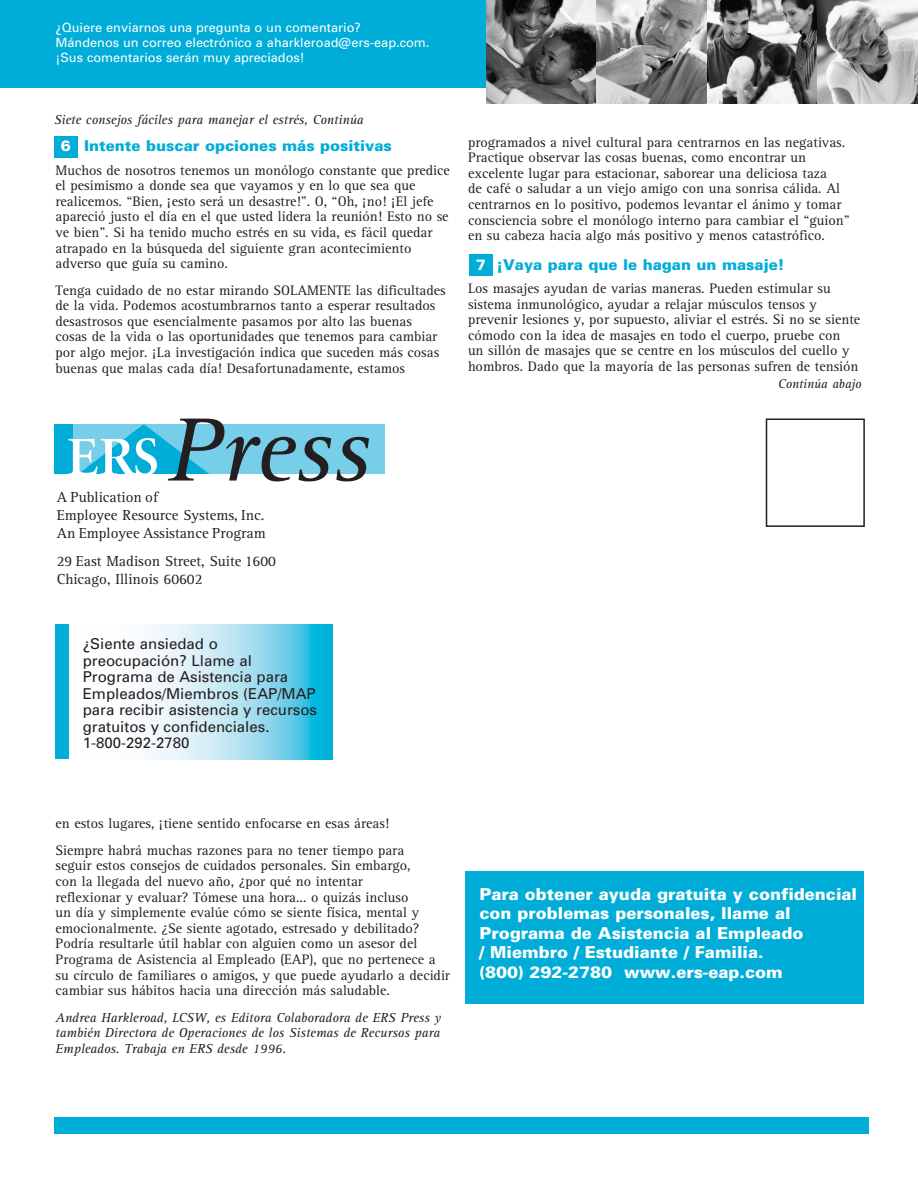
<style>
.page{position:relative;width:918px;height:1188px;background:#fff}
.page>*{position:absolute;margin:0;border:0;box-sizing:border-box;transform-origin:0 0}
.t1{font:italic 93px "Rotis Serif";color:#231f20}
.t2{font:900 16.5px/19.5px "Univers";color:#fff}
.t3{font:15px/16.5px "Univers";color:#231f20}
.Text_-_main{font:15px/18px "Rotis Serif";color:#231f20}
.t4{font:900 15px "Univers";color:#00add8}
.t5{font:14.25px/15.6px "Rotis Serif";color:#231f20}
.t6{font:italic 13.5px/15.6px "Rotis Serif";color:#231f20;text-align:justify}
.t7{font:italic 13.2px "Rotis Serif";color:#231f20}
.t8{font:12.75px "Univers";color:#fff}
.s1{color:#fff}
</style>
<div class="page">
<div style="left:54px;top:136px;width:24px;height:22px;background:#00add8"></div>
<div style="left:469px;top:254px;width:23px;height:21px;background:#00add8"></div>
<div style="left:54px;top:425px;width:20px;height:49px;background:#00add8"></div>
<div style="left:73px;top:425px;width:312px;height:49px;background:#76cee8"></div>
<svg style="left:68px;top:425px;width:141px;height:49px"></svg>
<div style="left:0;top:0;width:918px;height:88px;background:#00add8"></div>
<img style="left:486px;top:0;width:111px;height:104px">
<svg style="left:597px;top:0;width:110px;height:104px;background:#979797"></svg>
<svg style="left:707px;top:0;width:111px;height:104px;background:#7b7b7b"></svg>
<svg style="left:818px;top:0;width:100px;height:104px;background:#ababab"></svg>
<svg style="left:68px;top:624px;width:264px;height:135px"></svg>
<div style="left:55px;top:624px;width:13px;height:135px;background:#00add8"></div>
<div style="left:766px;top:418px;width:99px;height:109px;background:#fff;border:2px solid #231f20"></div>
<div style="left:466px;top:871px;width:398px;height:133px;background:#00add8"></div>
<div style="left:54px;top:1117px;width:814px;height:17px;background:#00add8"></div>
<p class="t8" style="left:56px;top:20px;width:307px">¿Quiere enviarnos una pregunta o un comentario?</p>
<p class="t8" style="left:56px;top:35px;width:375px">Mándenos un correo electrónico a aharkleroad@ers-eap.com.</p>
<p class="t8" style="left:56px;top:50px;width:251px">¡Sus comentarios serán muy apreciados!</p>
<p class="t6" style="left:54px;top:112px;width:311px">Siete consejos fáciles para manejar el estrés, Continúa</p>
<p class="t4" style="left:61px;top:137px;width:332px"><span class="s1">6</span> Intente buscar opciones más positivas</p>
<p class="t5" style="left:56px;top:163px;width:396px">Muchos de nosotros tenemos un monólogo constante que predice el pesimismo a donde sea que vayamos y en lo que sea que realicemos. “Bien, ¡esto será un desastre!”. O, “Oh, ¡no! ¡El jefe apareció justo el día en el que usted lidera la reunión! Esto no se ve bien”. Si ha tenido mucho estrés en su vida, es fácil quedar atrapado en la búsqueda del siguiente gran acontecimiento adverso que guía su camino.</p>
<p class="t5" style="left:56px;top:283px;width:392px">Tenga cuidado de no estar mirando SOLAMENTE las dificultades de la vida. Podemos acostumbrarnos tanto a esperar resultados desastrosos que esencialmente pasamos por alto las buenas cosas de la vida o las oportunidades que tenemos para cambiar por algo mejor. ¡La investigación indica que suceden más cosas buenas que malas cada día! Desafortunadamente, estamos</p>
<p class="t1" style="left:167px;top:398px;width:205px">Press</p>
<p class="Text_-_main" style="left:57px;top:488px;width:209px">A Publication of<br>Employee Resource Systems, Inc.</p>
<p class="Text_-_main" style="left:57px;top:524px;width:210px">An Employee Assistance Program</p>
<p class="Text_-_main" style="left:57px;top:553px;width:221px">29 East Madison Street, Suite 1600<br>Chicago, Illinois 60602</p>
<p class="t5" style="left:468px;top:134px;width:383px">programados a nivel cultural para centrarnos en las negativas.<br>Practique observar las cosas buenas, como encontrar un excelente lugar para estacionar, saborear una deliciosa taza<br>de café o saludar a un viejo amigo con una sonrisa cálida. Al centrarnos en lo positivo, podemos levantar el ánimo y tomar consciencia sobre el monólogo interno para cambiar el “guion” en su cabeza hacia algo más positivo y menos catastrófico.</p>
<p class="t4" style="left:476px;top:255px;width:310px"><span class="s1">7</span> ¡Vaya para que le hagan un masaje!</p>
<p class="t5" style="left:468px;top:281px;width:394px">Los masajes ayudan de varias maneras. Pueden estimular su sistema inmunológico, ayudar a relajar músculos tensos y prevenir lesiones y, por supuesto, aliviar el estrés. Si no se siente cómodo con la idea de masajes en todo el cuerpo, pruebe con<br>un sillón de masajes que se centre en los músculos del cuello y hombros. Dado que la mayoría de las personas sufren de tensión</p>
<p class="t7" style="left:778px;top:376px;width:85px">Continúa abajo</p>
<p class="t3" style="left:83px;top:635px;width:236px">¿Siente ansiedad o preocupación? Llame al<br>Programa de Asistencia para<br>Empleados/Miembros (EAP/MAP para recibir asistencia y recursos gratuitos y confidenciales.</p>
<p class="t3" style="left:83px;top:734px;width:108px">1-800-292-2780</p>
<p class="t5" style="left:56px;top:816px;width:335px">en estos lugares, ¡tiene sentido enfocarse en esas áreas!</p>
<p class="t5" style="left:56px;top:843px;width:396px">Siempre habrá muchas razones para no tener tiempo para<br>seguir estos consejos de cuidados personales. Sin embargo,<br>con la llegada del nuevo año, ¿por qué no intentar<br>reflexionar y evaluar? Tómese una hora... o quizás incluso<br>un día y simplemente evalúe cómo se siente física, mental y emocionalmente. ¿Se siente agotado, estresado y debilitado?<br>Podría resultarle útil hablar con alguien como un asesor del Programa de Asistencia al Empleado (EAP), que no pertenece a su círculo de familiares o amigos, y que puede ayudarlo a decidir cambiar sus hábitos hacia una dirección más saludable.</p>
<p class="t6" style="left:56px;top:1010px;width:387px">Andrea Harkleroad, LCSW, es Editora Colaboradora de ERS Press y también Directora de Operaciones de los Sistemas de Recursos para Empleados. Trabaja en ERS desde 1996.</p>
<p class="t2" style="left:480px;top:884px;width:379px">Para obtener ayuda gratuita y confidencial con problemas personales, llame al Programa de Asistencia al Empleado<br>/ Miembro / Estudiante / Familia.<br>(800) 292-2780 www.ers-eap.com</p>
</div>
